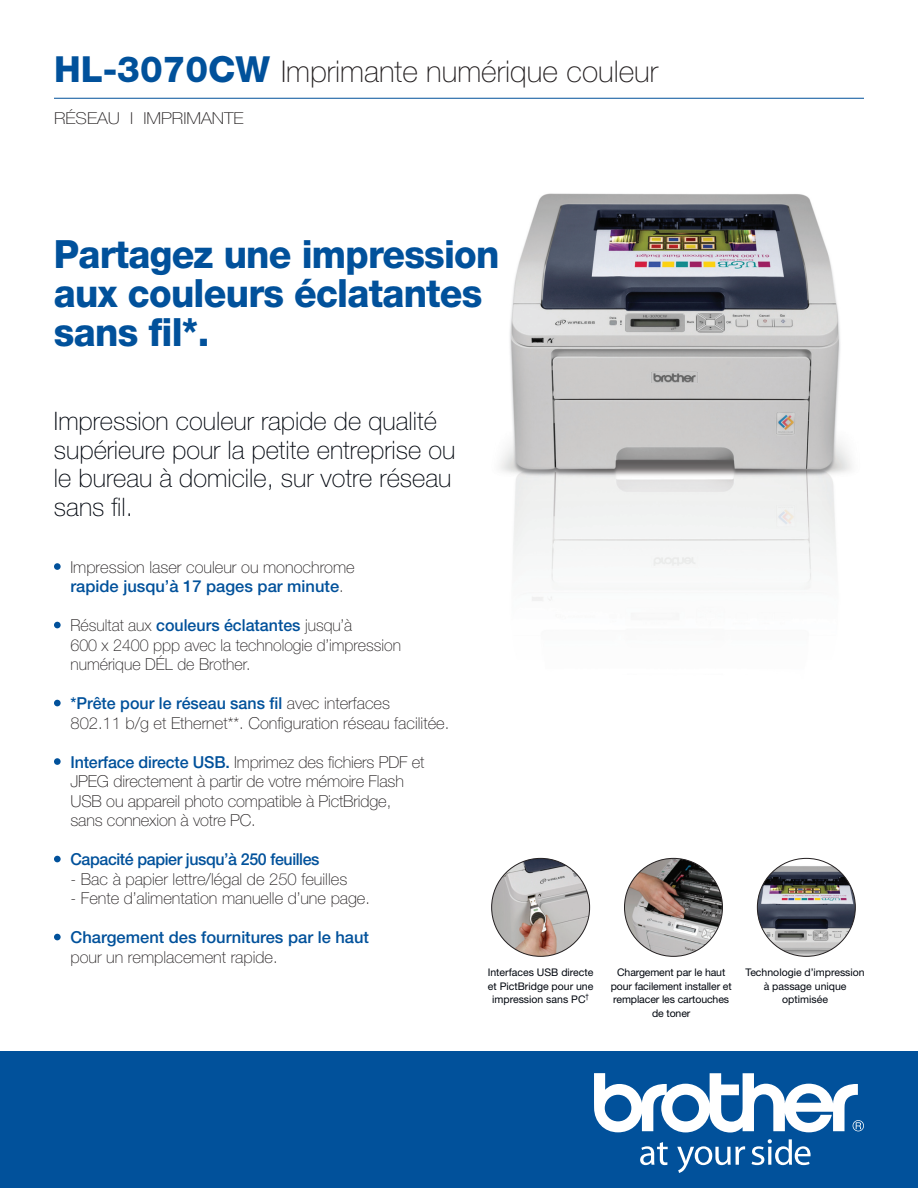
<style>
.page{position:relative;width:918px;height:1188px;background:#fff}
.page>*{position:absolute;margin:0;border:0;box-sizing:border-box;transform-origin:0 0}
.t1{font:800 39px/39px "Helvetica Neue";letter-spacing:-.02em;color:#01519b;scale:.95 1}
.t2{font:100 30px "Helvetica Neue";color:#231f20}
.t3{font:100 25.5px/28.5px "Helvetica Neue";color:#01060e}
.t4{font:100 16.5px/19.5px "Helvetica Neue";color:#231f20}
.t5{font:500 16.5px "Helvetica Neue";letter-spacing:-.01em;color:#01519b}
.t6{font:100 16.5px "Helvetica Neue";color:#231f20;scale:1.1 1}
.t7{font:10.5px/13.5px "Helvetica Neue";color:#01060e;text-align:center}
.s1{font-weight:800;font-size:36px;color:#01519b}
.s2{font-weight:500;color:#01519b}
</style>
<div class="page">
<hr style="left:54px;top:98px;width:810px;height:1px;background:#01519b">
<img style="left:492px;top:858px;width:98px;height:98px;border-radius:49px">
<img style="left:625px;top:858px;width:97px;height:98px;border-radius:49px">
<img style="left:757px;top:858px;width:98px;height:98px;border-radius:49px">
<img style="left:500px;top:193px;width:352px;height:408px">
<div style="left:0;top:1051px;width:918px;height:137px;background:#01519b"></div>
<svg style="left:594px;top:1073px;width:270px;height:60px"></svg>
<svg style="left:640px;top:1142px;width:28px;height:23px"></svg>
<svg style="left:677px;top:1146px;width:68px;height:27px"></svg>
<svg style="left:752px;top:1139px;width:59px;height:26px"></svg>
<div style="left:54px;top:563px;width:7px;height:7px;background:#01519b;border-radius:50%"></div>
<div style="left:54px;top:622px;width:7px;height:6px;background:#01519b;border-radius:50%"></div>
<div style="left:54px;top:700px;width:7px;height:6px;background:#01519b;border-radius:50%"></div>
<div style="left:54px;top:758px;width:7px;height:7px;background:#01519b;border-radius:50%"></div>
<div style="left:54px;top:856px;width:7px;height:6px;background:#01519b;border-radius:50%"></div>
<div style="left:54px;top:934px;width:7px;height:6px;background:#01519b;border-radius:50%"></div>
<h2 class="t2" style="left:54px;top:54px;width:606px"><span class="s1">HL-3070CW</span> Imprimante numérique couleur</h2>
<p class="t6" style="left:54px;top:108px;width:174px">RÉSEAU I IMPRIMANTE</p>
<h1 class="t1" style="left:54px;top:235px;width:471px">Partagez une impression aux couleurs éclatantes sans fil*.</h1>
<h3 class="t3" style="left:54px;top:407px;width:403px">Impression couleur rapide de qualité supérieure pour la petite entreprise ou le bureau à domicile, sur votre réseau sans fil.</h3>
<p class="t4" style="left:70px;top:557px;width:286px">Impression laser couleur ou monochrome <span class="s2">rapide jusqu’à 17 pages par minute</span>.</p>
<p class="t4" style="left:70px;top:616px;width:332px">Résultat aux <span class="s2">couleurs éclatantes</span> jusqu’à<br>600 x 2400 ppp avec la technologie d’impression numérique DÉL de Brother.</p>
<p class="t4" style="left:70px;top:694px;width:380px"><span class="s2">*Prête pour le réseau sans fil</span> avec interfaces<br>802.11 b/g et Ethernet**. Configuration réseau facilitée.</p>
<p class="t4" style="left:70px;top:752px;width:356px"><span class="s2">Interface directe USB.</span> Imprimez des fichiers PDF et JPEG directement à partir de votre mémoire Flash USB ou appareil photo compatible à PictBridge, sans connexion à votre PC.</p>
<p class="t5" style="left:70px;top:850px;width:251px">Capacité papier jusqu’à 250 feuilles</p>
<p class="t4" style="left:70px;top:869px;width:278px">- Bac à papier lettre/légal de 250 feuilles</p>
<p class="t4" style="left:70px;top:889px;width:301px">- Fente d’alimentation manuelle d’une page.</p>
<p class="t5" style="left:70px;top:928px;width:300px">Chargement des fournitures par le haut</p>
<p class="t4" style="left:70px;top:947px;width:209px">pour un remplacement rapide.</p>
<p class="t7" style="left:488px;top:966px;width:107px">Interfaces USB directe et PictBridge pour une impression sans PC<sup>†</sup></p>
<p class="t7" style="left:611px;top:966px;width:123px">Chargement par le haut pour facilement installer et remplacer les cartouches de toner</p>
<p class="t7" style="left:745px;top:966px;width:121px">Technologie d’impression à passage unique optimisée</p>
</div>
